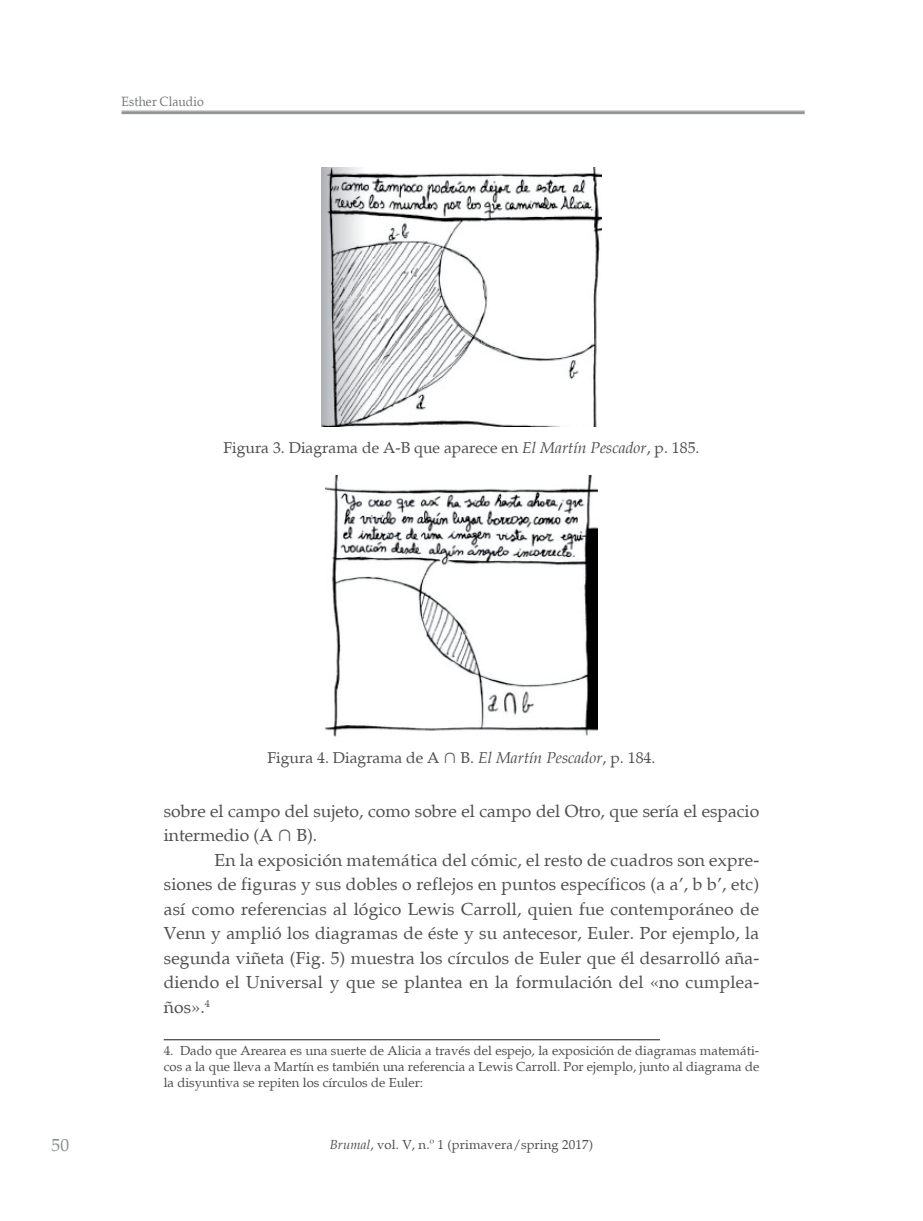
<style>
.page{position:relative;width:923px;height:1221px;background:#fff}
.page>*{position:absolute;margin:0;border:0;box-sizing:border-box;transform-origin:0 0}
.txt{font:17.5px/24.5px "Palatino Roman EB";color:#505052}
.t1{font:17.5px "Palatino Roman EB";color:#8b8d90}
.txt-cent-cpmenos{font:15.75px "Palatino Roman EB";color:#505052}
.t2{font:13.47px "Palatino Roman EB";letter-spacing:.01em;color:#76787b;scale:.91 1}
.nota{font:13.12px/15.8px "Palatino Roman EB";color:#505052;text-align:justify}
.s1{font-family:"Palatino Italic EB"}
.s2{font-family:"Mathematical Pi 4 EB"}
</style>
<div class="page">
<hr style="left:122px;top:111px;width:682px;height:1px;background:#848689">
<hr style="left:122px;top:112px;width:682px;height:1px;background:#848689">
<hr style="left:122px;top:113px;width:682px;height:1px;background:#848689">
<hr style="left:164px;top:1038px;width:496px;height:2px;background:#505052">
<img style="left:322px;top:168px;width:279px;height:258px">
<img style="left:326px;top:476px;width:271px;height:261px">
<p class="t2" style="left:122px;top:94px;width:92px">Esther Claudio</p>
<p class="txt-cent-cpmenos" style="left:223px;top:438px;width:477px">Figura 3. Diagrama de A-B que aparece en <span class="s1">El Martín Pescador</span>, p. 185.</p>
<p class="txt-cent-cpmenos" style="left:267px;top:748px;width:389px">Figura 4. Diagrama de A <span class="s2">&gt;</span> B. <span class="s1">El Martín Pescador</span>, p. 184.</p>
<p class="txt" style="left:164px;top:798px;width:597px">sobre el campo del sujeto, como sobre el campo del Otro, que sería el espacio intermedio (A <span class="s2">&gt;</span> B).</p>
<p class="txt" style="left:164px;top:847px;width:597px;text-align:justify;text-indent:51px">En la exposición matemática del cómic, el resto de cuadros son expre&shy;siones de figuras y sus dobles o reflejos en puntos específicos (a a’, b b’, etc) así como referencias al lógico Lewis Carroll, quien fue contemporáneo de Venn y amplió los diagramas de éste y su antecesor, Euler. Por ejemplo, la segunda viñeta (Fig. 5) muestra los círculos de Euler que él desarrolló aña&shy;diendo el Universal y que se plantea en la formulación del «no cumplea&shy;ños».<sup>4</sup></p>
<p class="nota" style="left:164px;top:1043px;width:597px">4. Dado que Arearea es una suerte de Alicia a través del espejo, la exposición de diagramas matemáti&shy;cos a la que lleva a Martín es también una referencia a Lewis Carroll. Por ejemplo, junto al diagrama de la disyuntiva se repiten los círculos de Euler:</p>
<p class="t1" style="left:52px;top:1134px;width:19px">50</p>
<p class="nota" style="left:330px;top:1136px;width:265px"><span class="s1">Brumal</span>, vol. V, n.º 1 (primavera/spring 2017)</p>
</div>
